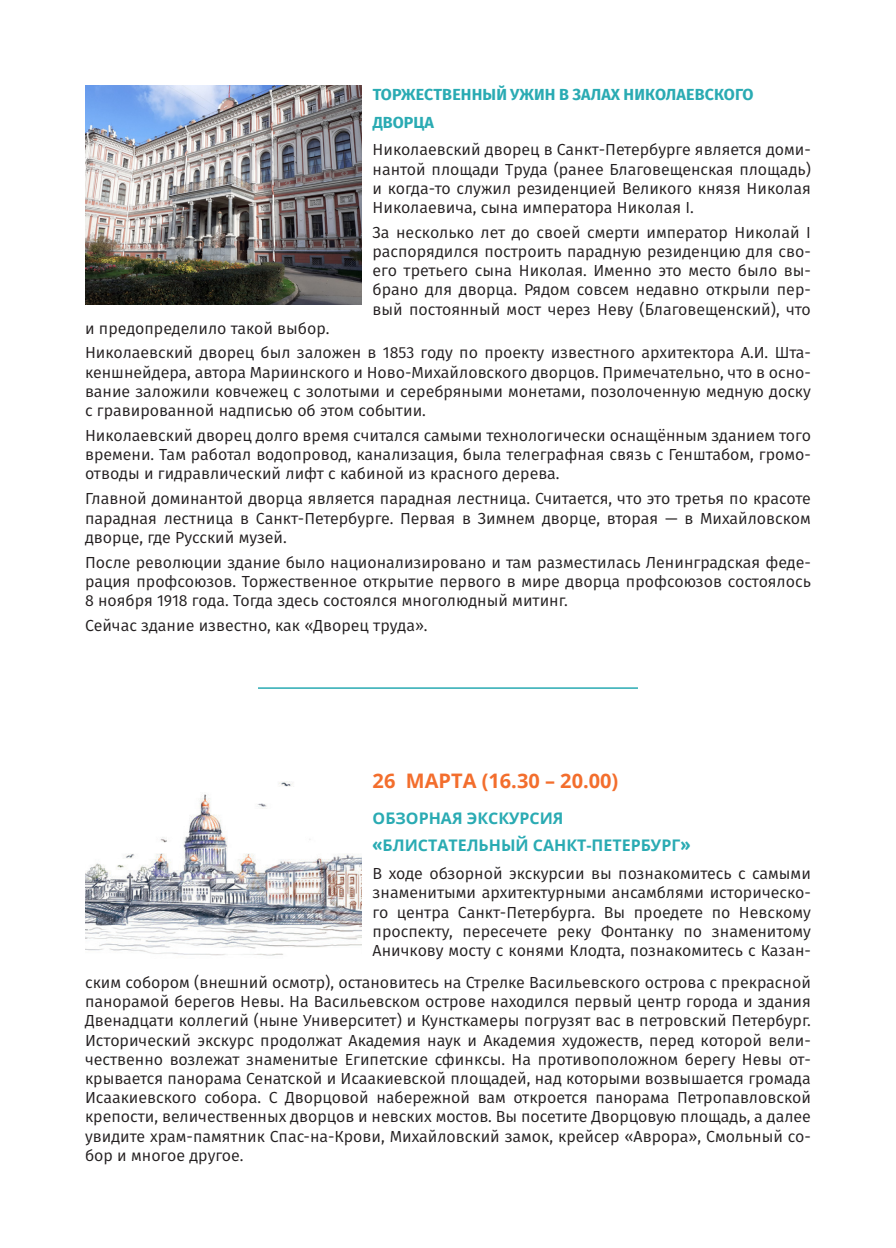
<style>
.page{position:relative;width:896px;height:1248px;background:#fff}
.page>*{position:absolute;margin:0;border:0;box-sizing:border-box;transform-origin:0 0}
.осн_табл{font:700 20px "Open Sans";color:#f36e2d}
.t1{font:16px/19.2px "Fira Sans";color:#231f20;text-align:justify}
.осн_табл-2{font:700 16px/27.6px "Open Sans";color:#2aabb3}
.t2{font:700 16px/27.6px "Fira Sans";letter-spacing:.01em;color:#2aabb3}
.s1{font-family:"Fira Sans"}
</style>
<div class="page">
<img style="left:85px;top:85px;width:276px;height:220px">
<img style="left:85px;top:781px;width:276px;height:175px">
<hr style="left:258px;top:687px;width:380px;height:1px;background:#2aabb3">
<p class="t2" style="left:373px;top:80px;width:382px">ТОРЖЕСТВЕННЫЙ УЖИН В ЗАЛАХ НИКОЛАЕВСКОГО<br>ДВОРЦА</p>
<p class="t1" style="left:373px;top:140px;width:440px">Николаевский дворец в Санкт-Петербурге является доми&shy;нантой площади Труда (ранее Благовещенская площадь) и когда-то служил резиденцией Великого князя Николая Николаевича, сына императора Николая I.</p>
<p class="t1" style="left:373px;top:222px;width:440px">За несколько лет до своей смерти император Николай I распорядился построить парадную резиденцию для сво&shy;его третьего сына Николая. Именно это место было вы&shy;брано для дворца. Рядом совсем недавно открыли пер&shy;вый постоянный мост через Неву (Благовещенский), что</p>
<p class="t1" style="left:85px;top:318px;width:246px">и предопределило такой выбор.</p>
<p class="t1" style="left:85px;top:343px;width:727px">Николаевский дворец был заложен в 1853 году по проекту известного архитектора А.И. Шта&shy;кеншнейдера, автора Мариинского и Ново-Михайловского дворцов. Примечательно, что в осно&shy;вание заложили ковчежец с золотыми и серебряными монетами, позолоченную медную доску с гравированной надписью об этом событии.</p>
<p class="t1" style="left:85px;top:425px;width:727px">Николаевский дворец долго время считался самыми технологически оснащённым зданием того времени. Там работал водопровод, канализация, была телеграфная связь с Генштабом, громо&shy;отводы и гидравлический лифт с кабиной из красного дерева.</p>
<p class="t1" style="left:85px;top:488px;width:727px">Главной доминантой дворца является парадная лестница. Считается, что это третья по красоте парадная лестница в Санкт-Петербурге. Первая в Зимнем дворце, вторая — в Михайловском дворце, где Русский музей.</p>
<p class="t1" style="left:85px;top:552px;width:727px">После революции здание было национализировано и там разместилась Ленинградская феде&shy;рация профсоюзов. Торжественное открытие первого в мире дворца профсоюзов состоялось 8 ноября 1918 года. Тогда здесь состоялся многолюдный митинг.</p>
<p class="t1" style="left:85px;top:615px;width:344px">Сейчас здание известно, как «Дворец труда».</p>
<p class="осн_табл" style="left:373px;top:766px;width:247px">26 МАРТА (16.30 – 20.00)</p>
<p class="осн_табл-2" style="left:373px;top:803px;width:319px">ОБЗОРНАЯ ЭКСКУРСИЯ <span class="s1">«</span>БЛИСТАТЕЛЬНЫЙ САНКТ-ПЕТЕРБУРГ<span class="s1">»</span></p>
<p class="t1" style="left:373px;top:863px;width:440px">В ходе обзорной экскурсии вы познакомитесь с самыми знаменитыми архитектурными ансамблями историческо&shy;го центра Санкт-Петербурга. Вы проедете по Невскому проспекту, пересечете реку Фонтанку по знаменитому Аничкову мосту с конями Клодта, познакомитесь с Казан-</p>
<p class="t1" style="left:85px;top:972px;width:727px">ским собором (внешний осмотр), остановитесь на Стрелке Васильевского острова с прекрасной панорамой берегов Невы. На Васильевском острове находился первый центр города и здания Двенадцати коллегий (ныне Университет) и Кунсткамеры погрузят вас в петровский Петербург.<br>Исторический экскурс продолжат Академия наук и Академия художеств, перед которой вели&shy;чественно возлежат знаменитые Египетские сфинксы. На противоположном берегу Невы от&shy;крывается панорама Сенатской и Исаакиевской площадей, над которыми возвышается громада Исаакиевского собора. С Дворцовой набережной вам откроется панорама Петропавловской крепости, величественных дворцов и невских мостов. Вы посетите Дворцовую площадь, а далее увидите храм-памятник Спас-на-Крови, Михайловский замок, крейсер «Аврора», Смольный со&shy;бор и многое другое.</p>
</div>
